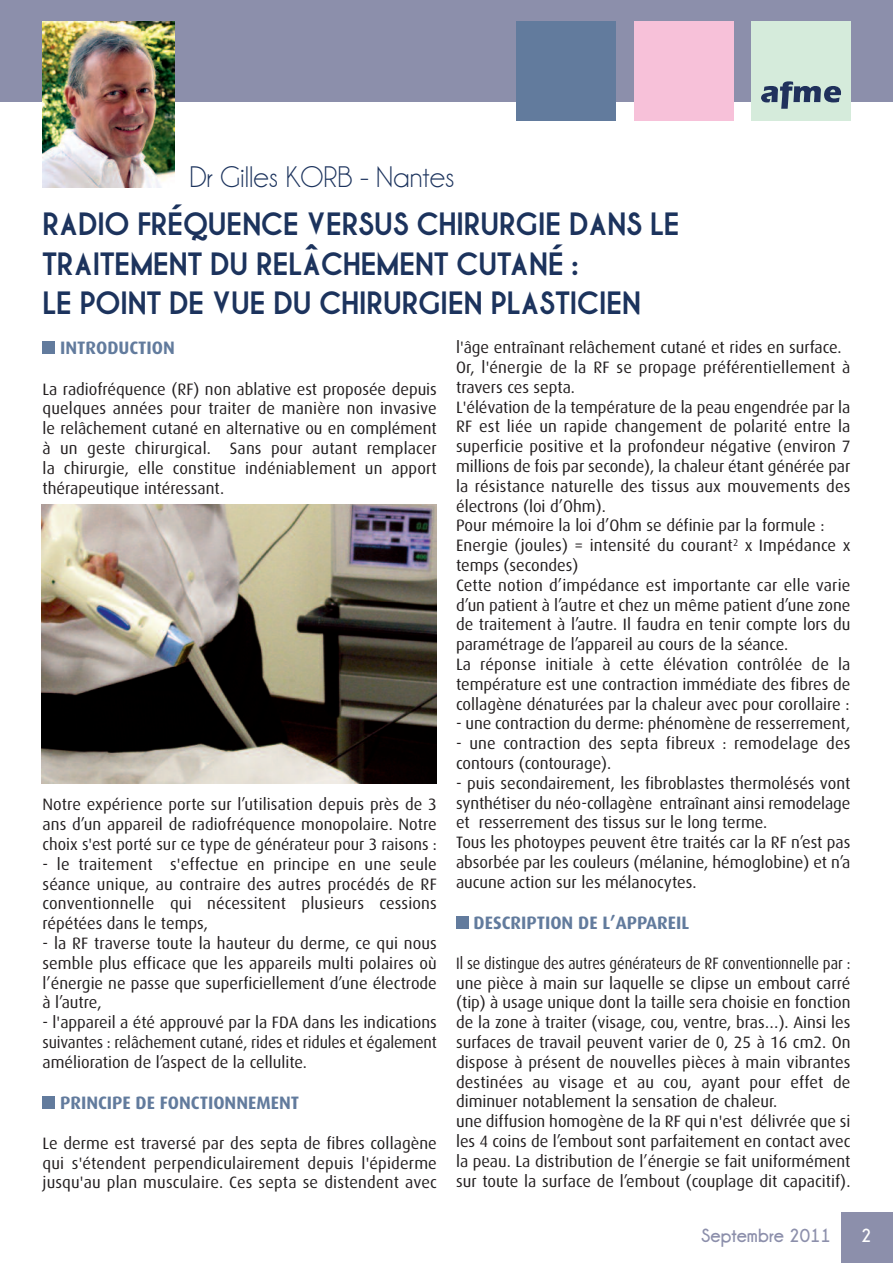
<style>
.page{position:relative;width:893px;height:1263px;background:#fff}
.page>*{position:absolute;margin:0;border:0;box-sizing:border-box;transform-origin:0 0}
.t1{font:700 33px/39.6px "Champagne&Limousines Thick";color:#1c335d}
.t2{font:30px "Champagne&Limousines";color:#1c335d}
.t3{font:19.5px "Champagne&Limousines Thick";color:#8c8fab}
.t4{font:19.5px "Champagne&Limousines Thick";color:#fff}
.t5{font:700 18px "Dax";color:#627b9d}
.t6{font:16.5px/19.8px "Dax";color:#231f20;text-align:justify}
.t7{font:16.5px/19.8px "Dax";color:#231f20;scale:.88 1}
</style>
<div class="page">
<div style="left:0;top:0;width:893px;height:102px;background:#8c8fab"></div>
<img style="left:43px;top:21px;width:131px;height:166px">
<div style="left:456px;top:916px;width:13px;height:12px;background:#627b9d"></div>
<div style="left:43px;top:1096px;width:12px;height:12px;background:#627b9d"></div>
<div style="left:43px;top:342px;width:12px;height:12px;background:#627b9d"></div>
<div style="left:842px;top:1212px;width:51px;height:51px;background:#8c8fab"></div>
<div style="left:751px;top:21px;width:99px;height:100px;background:#d5ebdb"></div>
<div style="left:634px;top:21px;width:99px;height:100px;background:#f7c1d9"></div>
<div style="left:517px;top:21px;width:99px;height:100px;background:#627b9d"></div>
<svg style="left:761px;top:81px;width:80px;height:28px"></svg>
<img style="left:41px;top:504px;width:396px;height:279px">
<h2 class="t2" style="left:189px;top:159px;width:267px">Dr Gilles KORB - Nantes</h2>
<h1 class="t1" style="left:43px;top:204px;width:638px">RADIO FRÉQUENCE VERSUS CHIRURGIE DANS LE<br>TRAITEMENT DU RELÂCHEMENT CUTANÉ :<br>LE POINT DE VUE DU CHIRURGIEN PLASTICIEN</h1>
<p class="t5" style="left:60px;top:340px;width:116px">INTRODUCTION</p>
<p class="t6" style="left:43px;top:380px;width:396px">La radiofréquence (RF) non ablative est proposée depuis quelques années pour traiter de manière non invasive le relâchement cutané en alternative ou en complément à un geste chirurgical. Sans pour autant remplacer la chirurgie, elle constitue indéniablement un apport thérapeutique intéressant.</p>
<p class="t6" style="left:43px;top:796px;width:396px">Notre expérience porte sur l’utilisation depuis près de 3 ans d’un appareil de radiofréquence monopolaire. Notre choix s'est porté sur ce type de générateur pour 3 raisons :</p>
<p class="t6" style="left:43px;top:855px;width:396px">- le traitement s'effectue en principe en une seule séance unique, au contraire des autres procédés de RF conventionnelle qui nécessitent plusieurs cessions répétées dans le temps,</p>
<p class="t6" style="left:43px;top:934px;width:396px">- la RF traverse toute la hauteur du derme, ce qui nous semble plus efficace que les appareils multi polaires où l’énergie ne passe que superficiellement d’une électrode à l’autre,</p>
<p class="t6" style="left:43px;top:1014px;width:396px">- l'appareil a été approuvé par la FDA dans les indications suivantes : relâchement cutané, rides et ridules et également amélioration de l’aspect de la cellulite.</p>
<p class="t5" style="left:60px;top:1094px;width:241px">PRINCIPE DE FONCTIONNEMENT</p>
<p class="t6" style="left:43px;top:1134px;width:396px">Le derme est traversé par des septa de fibres collagène qui s'étendent perpendiculairement depuis l'épiderme jusqu'au plan musculaire. Ces septa se distendent avec</p>
<p class="t6" style="left:456px;top:339px;width:396px;text-align:left">l'âge entraînant relâchement cutané et rides en surface.<br>Or, l'énergie de la RF se propage préférentiellement à travers ces septa.<br>L'élévation de la température de la peau engendrée par la RF est liée un rapide changement de polarité entre la superficie positive et la profondeur négative (environ 7 millions de fois par seconde), la chaleur étant générée par la résistance naturelle des tissus aux mouvements des électrons (loi d’Ohm).<br>Pour mémoire la loi d’Ohm se définie par la formule :<br>Energie (joules) = intensité du courant<sup>2</sup> x Impédance x temps (secondes)<br>Cette notion d’impédance est importante car elle varie d’un patient à l’autre et chez un même patient d’une zone de traitement à l’autre. Il faudra en tenir compte lors du paramétrage de l’appareil au cours de la séance.<br>La réponse initiale à cette élévation contrôlée de la température est une contraction immédiate des fibres de collagène dénaturées par la chaleur avec pour corollaire :</p>
<p class="t6" style="left:456px;top:715px;width:396px">- une contraction du derme: phénomène de resserrement,</p>
<p class="t6" style="left:456px;top:735px;width:396px">- une contraction des septa fibreux : remodelage des contours (contourage).</p>
<p class="t6" style="left:456px;top:774px;width:396px;text-align:left">- puis secondairement, les fibroblastes thermolésés vont synthétiser du néo-collagène entraînant ainsi remodelage et resserrement des tissus sur le long terme.<br>Tous les photoypes peuvent être traités car la RF n’est pas absorbée par les couleurs (mélanine, hémoglobine) et n’a aucune action sur les mélanocytes.</p>
<p class="t5" style="left:474px;top:914px;width:217px">DESCRIPTION DE L’APPAREIL</p>
<p class="t7" style="left:456px;top:954px;width:450px">Il se distingue des autres générateurs de RF conventionnelle par : une pièce à main sur laquelle se clipse un embout carré (tip) à usage unique dont la taille sera choisie en fonction de la zone à traiter (visage, cou, ventre, bras…). Ainsi les surfaces de travail peuvent varier de 0, 25 à 16 cm2. On dispose à présent de nouvelles pièces à main vibrantes destinées au visage et au cou, ayant pour effet de diminuer notablement la sensation de chaleur.<br>une diffusion homogène de la RF qui n'est délivrée que si les 4 coins de l’embout sont parfaitement en contact avec la peau. La distribution de l’énergie se fait uniformément sur toute la surface de l’embout (couplage dit capacitif).</p>
<p class="t3" style="left:701px;top:1223px;width:131px">Septembre 2011</p>
<p class="t4" style="left:861px;top:1224px;width:13px">2</p>
</div>
